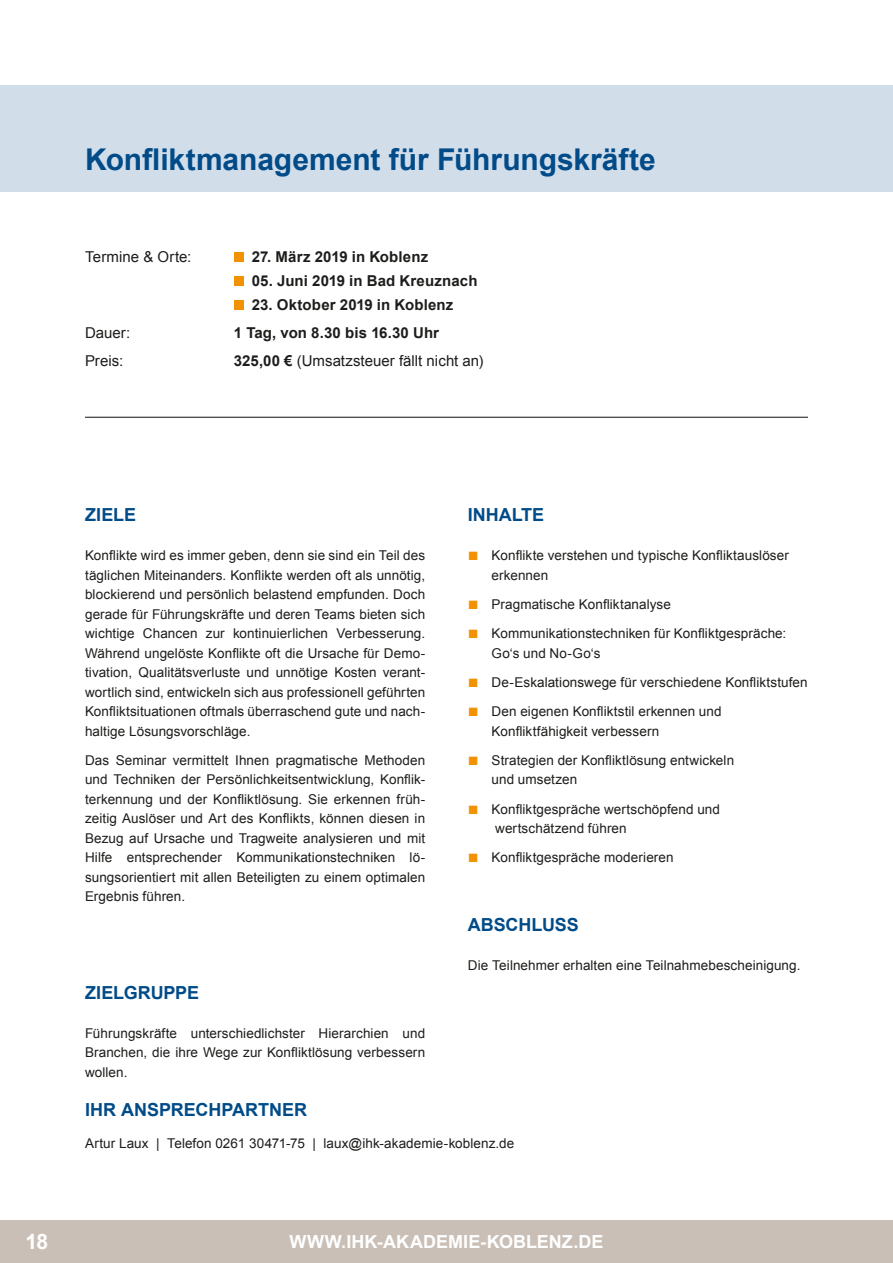
<style>
.page{position:relative;width:893px;height:1263px;background:#fff}
.page>*{position:absolute;margin:0;border:0;box-sizing:border-box;transform-origin:0 0}
.t1{font:700 30px "Arial";letter-spacing:-.005em;color:#004b88}
.t2{font:700 21.15px "Arial";color:#fff}
.t3{font:700 18px "Arial";color:#004b88}
.t4{font:700 18px "Arial";color:#fff}
.t5{font:700 15px "Arial";letter-spacing:.01em;color:#1d1d1b}
.t6{font:15px "Arial";color:#1d1d1b}
.t7{font:13.5px/19.5px "Arial";letter-spacing:.005em;color:#1d1d1b}
.s1{font-weight:700}
.s2{font-size:18px;color:#f39200}
</style>
<div class="page">
<div style="left:0;top:1220px;width:893px;height:43px;background:#cabfb6"></div>
<div style="left:0;top:85px;width:893px;height:106px;background:#d2ddea"></div>
<hr style="left:85px;top:417px;width:723px;height:1px;background:#1d1d1b">
<div style="left:234px;top:252px;width:9px;height:10px;background:#f39200"></div>
<div style="left:234px;top:276px;width:9px;height:10px;background:#f39200"></div>
<div style="left:234px;top:300px;width:9px;height:10px;background:#f39200"></div>
<h1 class="t1" style="left:85px;top:140px;width:572px">Konfliktmanagement für Führungskräfte</h1>
<p class="t6" style="left:85px;top:247px;width:108px">Termine &amp; Orte:</p>
<p class="t5" style="left:252px;top:247px;width:178px">27. März 2019 in Koblenz</p>
<p class="t5" style="left:252px;top:271px;width:227px">05. Juni 2019 in Bad Kreuznach</p>
<p class="t5" style="left:252px;top:295px;width:203px">23. Oktober 2019 in Koblenz</p>
<p class="t6" style="left:85px;top:323px;width:47px">Dauer:</p>
<p class="t5" style="left:234px;top:322px;width:207px">1 Tag, von 8.30 bis 16.30 Uhr</p>
<p class="t6" style="left:85px;top:351px;width:40px">Preis:</p>
<p class="t6" style="left:234px;top:351px;width:251px"><span class="s1">325,00 €</span> (Umsatzsteuer fällt nicht an)</p>
<h3 class="t3" style="left:85px;top:503px;width:53px">ZIELE</h3>
<p class="t7" style="left:85px;top:546px;width:342px;text-align:justify">Konflikte wird es immer geben, denn sie sind ein Teil des täglichen Miteinanders. Konflikte werden oft als unnötig, blockierend und persönlich belastend empfunden. Doch gerade für Führungskräfte und deren Teams bieten sich wichtige Chancen zur kontinuierlichen Verbesserung.<br>Während ungelöste Konflikte oft die Ursache für Demo&shy;tivation, Qualitätsverluste und unnötige Kosten verant&shy;wortlich sind, entwickeln sich aus professionell geführten Konfliktsituationen oftmals überraschend gute und nach&shy;haltige Lösungsvorschläge.</p>
<p class="t7" style="left:85px;top:750px;width:342px;text-align:justify">Das Seminar vermittelt Ihnen pragmatische Methoden und Techniken der Persönlichkeitsentwicklung, Konflik&shy;terkennung und der Konfliktlösung. Sie erkennen früh&shy;zeitig Auslöser und Art des Konflikts, können diesen in Bezug auf Ursache und Tragweite analysieren und mit Hilfe entsprechender Kommunikationstechniken lö&shy;sungsorientiert mit allen Beteiligten zu einem optimalen Ergebnis führen.</p>
<h3 class="t3" style="left:85px;top:980px;width:115px">ZIELGRUPPE</h3>
<p class="t7" style="left:85px;top:1023px;width:342px;text-align:justify">Führungskräfte unterschiedlichster Hierarchien und Branchen, die ihre Wege zur Konfliktlösung verbessern wollen.</p>
<h3 class="t3" style="left:468px;top:503px;width:78px">INHALTE</h3>
<p class="t7" style="left:492px;top:546px;width:299px;text-indent:-24px"><span class="s2">■</span> Konflikte verstehen und typische Konfliktauslöser erkennen</p>
<p class="t7" style="left:468px;top:594px;width:205px"><span class="s2">■</span> Pragmatische Konfliktanalyse</p>
<p class="t7" style="left:492px;top:624px;width:296px;text-indent:-24px"><span class="s2">■</span> Kommunikationstechniken für Konfliktgespräche:<br>Go‘s und No-Go‘s</p>
<p class="t7" style="left:468px;top:672px;width:341px"><span class="s2">■</span> De-Eskalationswege für verschiedene Konfliktstufen</p>
<p class="t7" style="left:492px;top:702px;width:232px;text-indent:-24px"><span class="s2">■</span> Den eigenen Konfliktstil erkennen und<br>Konfliktfähigkeit verbessern</p>
<p class="t7" style="left:492px;top:750px;width:244px;text-indent:-24px"><span class="s2">■</span> Strategien der Konfliktlösung entwickeln und umsetzen</p>
<p class="t7" style="left:495px;top:799px;width:226px;text-indent:-28px"><span class="s2">■</span> Konfliktgespräche wertschöpfend und wertschätzend führen</p>
<p class="t7" style="left:468px;top:848px;width:207px"><span class="s2">■</span> Konfliktgespräche moderieren</p>
<h3 class="t3" style="left:468px;top:912px;width:113px">ABSCHLUSS</h3>
<p class="t7" style="left:468px;top:955px;width:334px">Die Teilnehmer erhalten eine Teilnahmebescheinigung.</p>
<h3 class="t3" style="left:85px;top:1097px;width:224px">IHR ANSPRECHPARTNER</h3>
<p class="t7" style="left:85px;top:1134px;width:431px">Artur Laux | Telefon 0261 30471-75 | laux@ihk-akademie-koblenz.de</p>
<h2 class="t2" style="left:26px;top:1228px;width:24px">18</h2>
<h3 class="t4" style="left:289px;top:1230px;width:315px">WWW.IHK-AKADEMIE-KOBLENZ.DE</h3>
</div>
